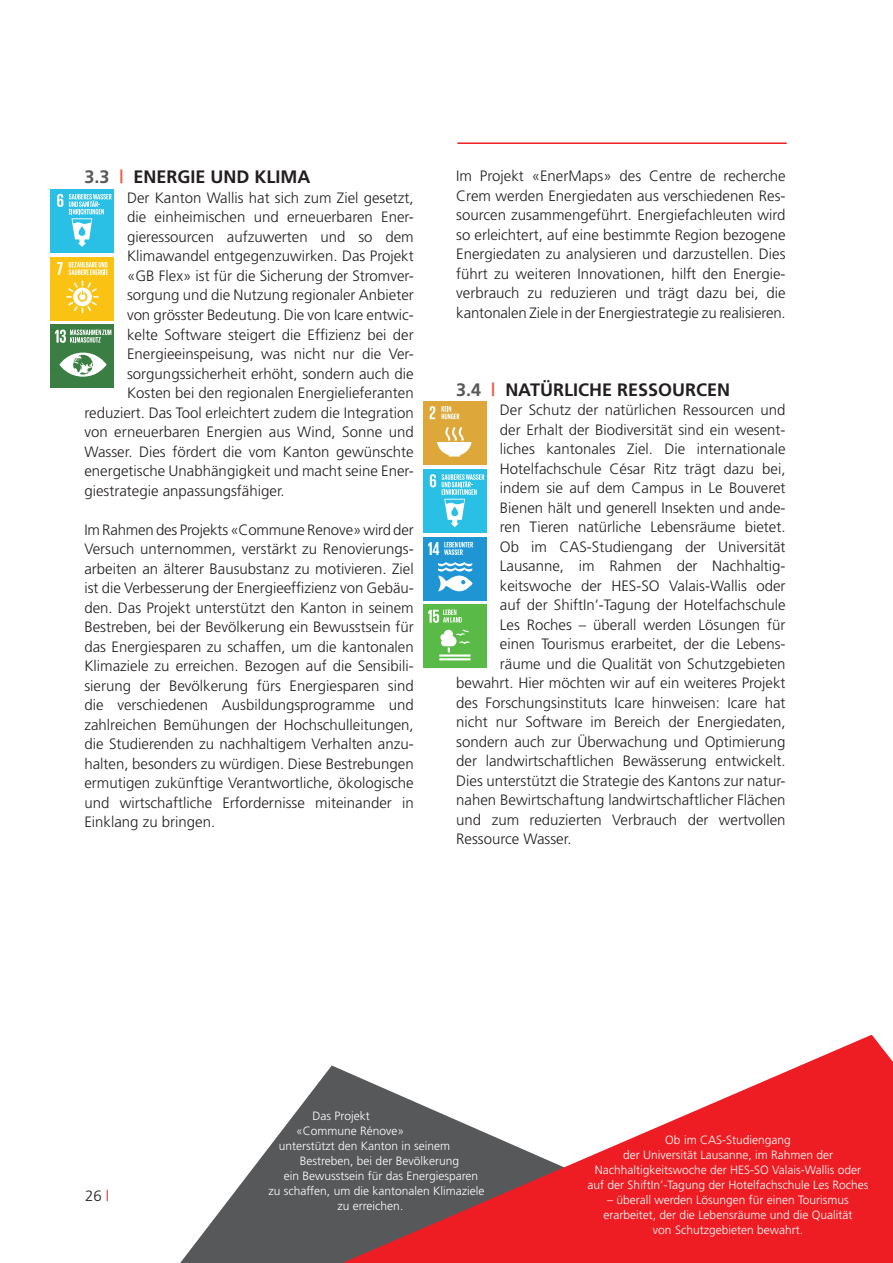
<style>
.page{position:relative;width:893px;height:1263px;background:#fff}
.page>*{position:absolute;margin:0;border:0;box-sizing:border-box;transform-origin:0 0}
.t1{font:700 18px "Frutiger";color:#231f20}
.t2{font:300 15px/19.5px "Frutiger";color:#231f20;text-align:justify}
.t3{font:300 12px/15px "Frutiger";color:#fff;text-align:center}
.s1{color:#57585a}
.s2{color:#f0593e}
.s3{color:#ee1d23}
</style>
<div class="page">
<svg style="left:180px;top:1065px;width:162px;height:198px;fill:#57585a"></svg>
<svg style="left:342px;top:1035px;width:551px;height:228px;fill:#ee1d23"></svg>
<hr style="left:457px;top:142px;width:330px;height:2px;background:#ee1d23">
<div style="left:51px;top:189px;width:63px;height:63px;background:#2abfe4"></div>
<svg style="left:57px;top:194px;width:6px;height:13px"></svg>
<svg style="left:69px;top:194px;width:43px;height:53px"></svg>
<div style="left:51px;top:324px;width:63px;height:64px;background:#3b7e44"></div>
<svg style="left:59px;top:353px;width:48px;height:24px"></svg>
<svg style="left:55px;top:330px;width:56px;height:13px"></svg>
<div style="left:51px;top:257px;width:63px;height:63px;background:#fac313"></div>
<svg style="left:57px;top:262px;width:6px;height:13px"></svg>
<svg style="left:66px;top:281px;width:33px;height:32px"></svg>
<svg style="left:69px;top:262px;width:39px;height:13px"></svg>
<div style="left:423px;top:401px;width:64px;height:64px;background:#dda739"></div>
<svg style="left:430px;top:406px;width:5px;height:13px"></svg>
<svg style="left:437px;top:427px;width:34px;height:29px"></svg>
<svg style="left:441px;top:406px;width:18px;height:13px"></svg>
<div style="left:423px;top:537px;width:64px;height:63px;background:#1f96d3"></div>
<svg style="left:438px;top:562px;width:35px;height:29px"></svg>
<svg style="left:428px;top:542px;width:45px;height:13px"></svg>
<div style="left:423px;top:469px;width:64px;height:64px;background:#2abfe4"></div>
<svg style="left:430px;top:474px;width:6px;height:13px"></svg>
<svg style="left:442px;top:474px;width:42px;height:53px"></svg>
<div style="left:423px;top:604px;width:64px;height:64px;background:#5aba47"></div>
<svg style="left:439px;top:630px;width:32px;height:30px"></svg>
<svg style="left:428px;top:610px;width:34px;height:13px"></svg>
<p class="t1" style="left:84px;top:167px;width:228px"><span class="s1">3.3</span> <span class="s2">|</span> ENERGIE UND KLIMA</p>
<p class="t2" style="left:127px;top:188px;width:288px">Der Kanton Wallis hat sich zum Ziel gesetzt,</p>
<p class="t2" style="left:127px;top:207px;width:288px">die einheimischen und erneuerbaren Ener-</p>
<p class="t2" style="left:127px;top:227px;width:288px">gieressourcen aufzuwerten und so dem</p>
<p class="t2" style="left:127px;top:246px;width:288px">Klimawandel entgegenzuwirken. Das Projekt</p>
<p class="t2" style="left:127px;top:266px;width:288px">«GB Flex» ist für die Sicherung der Stromver-</p>
<p class="t2" style="left:127px;top:285px;width:288px">sorgung und die Nutzung regionaler Anbieter</p>
<p class="t2" style="left:127px;top:305px;width:288px">von grösster Bedeutung. Die von Icare entwic-</p>
<p class="t2" style="left:127px;top:324px;width:288px">kelte Software steigert die Effizienz bei der</p>
<p class="t2" style="left:127px;top:344px;width:288px">Energieeinspeisung, was nicht nur die Ver-</p>
<p class="t2" style="left:127px;top:363px;width:288px">sorgungssicherheit erhöht, sondern auch die</p>
<p class="t2" style="left:127px;top:383px;width:288px">Kosten bei den regionalen Energielieferanten</p>
<p class="t2" style="left:84px;top:402px;width:331px">reduziert. Das Tool erleichtert zudem die Integration</p>
<p class="t2" style="left:84px;top:422px;width:331px">von erneuerbaren Energien aus Wind, Sonne und</p>
<p class="t2" style="left:84px;top:441px;width:331px">Wasser. Dies fördert die vom Kanton gewünschte</p>
<p class="t2" style="left:84px;top:461px;width:331px">energetische Unabhängigkeit und macht seine Ener-</p>
<p class="t2" style="left:84px;top:480px;width:202px">giestrategie anpassungsfähiger.</p>
<p class="t2" style="left:84px;top:519px;width:331px">Im Rahmen des Projekts «Commune Renove» wird der Versuch unternommen, verstärkt zu Renovierungs&shy;arbeiten an älterer Bausubstanz zu motivieren. Ziel ist die Verbesserung der Energieeffizienz von Gebäu&shy;den. Das Projekt unterstützt den Kanton in seinem Bestreben, bei der Bevölkerung ein Bewusstsein für das Energiesparen zu schaffen, um die kantonalen Klimaziele zu erreichen. Bezogen auf die Sensibili&shy;sierung der Bevölkerung fürs Energiesparen sind die verschiedenen Ausbildungsprogramme und zahlreichen Bemühungen der Hochschulleitungen, die Studierenden zu nachhaltigem Verhalten anzu&shy;halten, besonders zu würdigen. Diese Bestrebungen ermutigen zukünftige Verantwortliche, ökologische und wirtschaftliche Erfordernisse miteinander in Einklang zu bringen.</p>
<p class="t2" style="left:456px;top:166px;width:331px">Im Projekt «EnerMaps» des Centre de recherche Crem werden Energiedaten aus verschiedenen Res&shy;sourcen zusammengeführt. Energiefachleuten wird so erleichtert, auf eine bestimmte Region bezogene Energiedaten zu analysieren und darzustellen. Dies führt zu weiteren Innovationen, hilft den Energie&shy;verbrauch zu reduzieren und trägt dazu bei, die kantonalen Ziele in der Energiestrategie zu realisieren.</p>
<p class="t1" style="left:456px;top:379px;width:275px"><span class="s1">3.4</span> <span class="s2">|</span> NATÜRLICHE RESSOURCEN</p>
<p class="t2" style="left:500px;top:400px;width:287px">Der Schutz der natürlichen Ressourcen und</p>
<p class="t2" style="left:500px;top:420px;width:287px">der Erhalt der Biodiversität sind ein wesent-</p>
<p class="t2" style="left:500px;top:439px;width:287px">liches kantonales Ziel. Die internationale</p>
<p class="t2" style="left:500px;top:459px;width:287px">Hotelfachschule César Ritz trägt dazu bei,</p>
<p class="t2" style="left:500px;top:478px;width:287px">indem sie auf dem Campus in Le Bouveret</p>
<p class="t2" style="left:500px;top:498px;width:287px">Bienen hält und generell Insekten und ande-</p>
<p class="t2" style="left:500px;top:517px;width:287px">ren Tieren natürliche Lebensräume bietet.</p>
<p class="t2" style="left:500px;top:537px;width:287px">Ob im CAS-Studiengang der Universität</p>
<p class="t2" style="left:500px;top:556px;width:287px">Lausanne, im Rahmen der Nachhaltig-</p>
<p class="t2" style="left:500px;top:576px;width:287px">keitswoche der HES-SO Valais-Wallis oder</p>
<p class="t2" style="left:500px;top:595px;width:287px">auf der ShiftIn’-Tagung der Hotelfachschule</p>
<p class="t2" style="left:500px;top:615px;width:287px">Les Roches – überall werden Lösungen für</p>
<p class="t2" style="left:500px;top:634px;width:287px">einen Tourismus erarbeitet, der die Lebens-</p>
<p class="t2" style="left:500px;top:654px;width:287px">räume und die Qualität von Schutzgebieten</p>
<p class="t2" style="left:456px;top:673px;width:331px">bewahrt. Hier möchten wir auf ein weiteres Projekt</p>
<p class="t2" style="left:456px;top:693px;width:331px">des Forschungsinstituts Icare hinweisen: Icare hat</p>
<p class="t2" style="left:456px;top:712px;width:331px">nicht nur Software im Bereich der Energiedaten,</p>
<p class="t2" style="left:456px;top:732px;width:331px">sondern auch zur Überwachung und Optimierung</p>
<p class="t2" style="left:456px;top:751px;width:331px">der landwirtschaftlichen Bewässerung entwickelt.</p>
<p class="t2" style="left:456px;top:771px;width:331px">Dies unterstützt die Strategie des Kantons zur natur-</p>
<p class="t2" style="left:456px;top:790px;width:331px">nahen Bewirtschaftung landwirtschaftlicher Flächen</p>
<p class="t2" style="left:456px;top:810px;width:331px">und zum reduzierten Verbrauch der wertvollen</p>
<p class="t2" style="left:456px;top:829px;width:117px">Ressource Wasser.</p>
<p class="t2" style="left:85px;top:1186px;width:26px">26 <span class="s3">|</span></p>
<p class="t3" style="left:313px;top:1108px;width:59px">Das Projekt</p>
<p class="t3" style="left:296px;top:1123px;width:110px">«Commune Rénove»</p>
<p class="t3" style="left:279px;top:1138px;width:173px">unterstützt den Kanton in seinem</p>
<p class="t3" style="left:300px;top:1153px;width:161px">Bestreben, bei der Bevölkerung</p>
<p class="t3" style="left:284px;top:1168px;width:196px">ein Bewusstsein für das Energiesparen</p>
<p class="t3" style="left:269px;top:1183px;width:217px">zu schaffen, um die kantonalen Klimaziele</p>
<p class="t3" style="left:338px;top:1198px;width:67px">zu erreichen.</p>
<p class="t3" style="left:588px;top:1132px;width:282px">Ob im CAS-Studiengang<br>der Universität Lausanne, im Rahmen der Nachhaltigkeitswoche der HES-SO Valais-Wallis oder auf der ShiftIn’-Tagung der Hotelfachschule Les Roches</p>
<p class="t3" style="left:604px;top:1192px;width:250px">– überall werden Lösungen für einen Tourismus erarbeitet, der die Lebensräume und die Qualität von Schutzgebieten bewahrt.</p>
</div>
